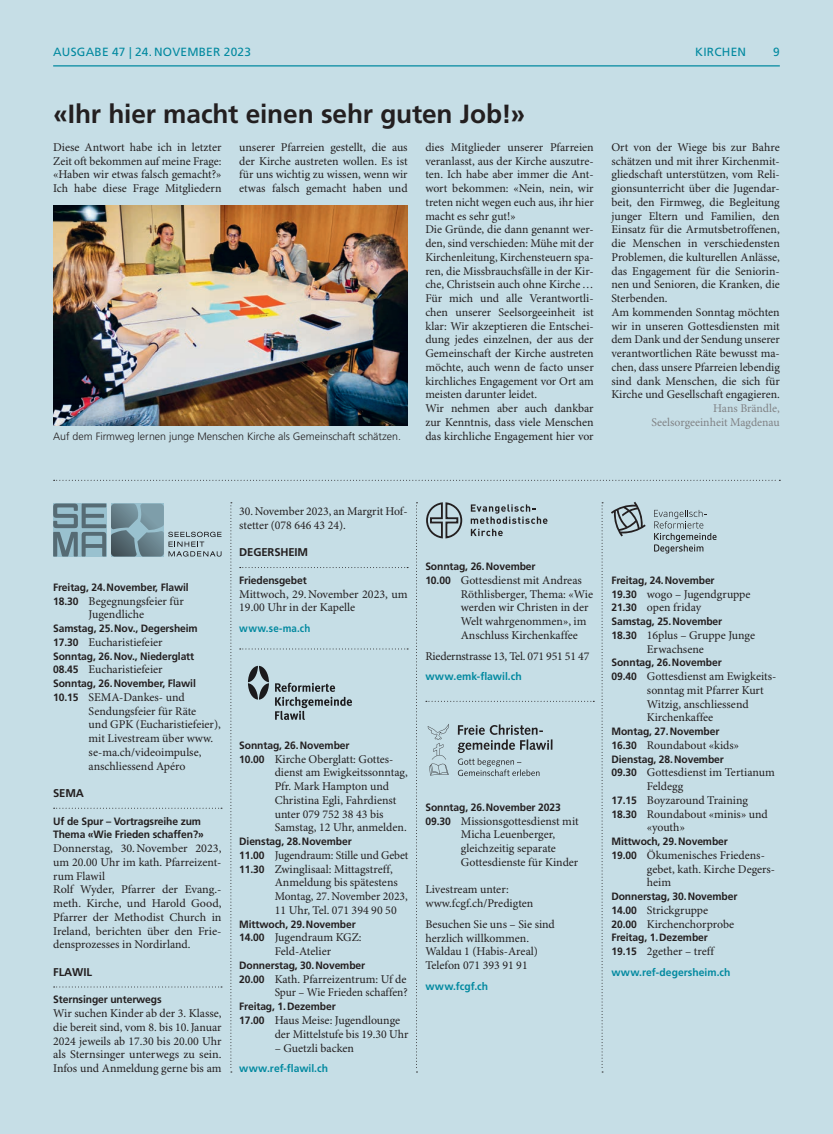
<style>
.page{position:relative;width:833px;height:1134px;background:#c6dee6}
.page>*{position:absolute;margin:0;border:0;box-sizing:border-box;transform-origin:0 0}
.t1{font:700 26.25px "Frutiger LT Std";letter-spacing:-.005em;color:#231f20}
.t2{font:11.88px/13.8px "Minion Pro";color:#231f20}
.t3{font:11.88px/13.8px "Minion Pro";letter-spacing:-.005em;color:#808285;text-align:right}
.t4{font:11.88px "Frutiger LT Std";letter-spacing:.02em;color:#0289a0}
.t5{font:11.88px "Minion Pro";letter-spacing:-.02em;color:#231f20}
.t6{font:700 11.25px "Frutiger LT Std";letter-spacing:-.01em;color:#231f20}
.t7{font:700 10.62px/13.8px "Frutiger LT Std";letter-spacing:-.01em;color:#231f20}
.t8{font:700 10.62px "Frutiger LT Std";letter-spacing:.005em;color:#0289a0}
.t9{font:300 10.62px "Frutiger LT Std";color:#231f20}
.t10{font:700 10.62px "Frutiger LT Std";letter-spacing:.005em;color:#0289a0;scale:.92 1}
.s1{font-family:"Frutiger LT Std";font-weight:700;font-size:10.62px}
</style>
<div class="page">
<hr style="left:53px;top:65px;width:727px;height:1px;background:#0289a0">
<svg style="left:54px;top:480px;width:726px;height:1px"></svg>
<img style="left:53px;top:206px;width:354px;height:219px">
<svg style="left:53px;top:502px;width:664px;height:570px"></svg>
<p class="t4" style="left:53px;top:45px;width:18px">AUSGABE</p>
<p class="t4" style="left:112px;top:45px;width:78px">47 | 24. NOVEMBER</p>
<p class="t4" style="left:224px;top:45px;width:29px">2023</p>
<p class="t4" style="left:695px;top:45px;width:52px">KIRCHEN</p>
<p class="t4" style="left:773px;top:45px;width:8px">9</p>
<h1 class="t1" style="left:53px;top:99px;width:473px">«Ihr hier macht einen sehr guten Job!»</h1>
<p class="t2" style="left:53px;top:141px;width:170px;text-align:justify">Diese Antwort habe ich in letzter Zeit oft bekommen auf meine Frage: «Haben wir etwas falsch gemacht?» Ich habe diese Frage Mitgliedern</p>
<p class="t2" style="left:239px;top:141px;width:170px;text-align:justify">unserer Pfarreien gestellt, die aus der Kirche austreten wollen. Es ist für uns wichtig zu wissen, wenn wir etwas falsch gemacht haben und</p>
<p class="t2" style="left:425px;top:141px;width:170px">dies Mitglieder unserer Pfarreien veranlasst, aus der Kirche auszutre&shy;ten. Ich habe aber immer die Ant&shy;wort bekommen: «Nein, nein, wir treten nicht wegen euch aus, ihr hier macht es sehr gut!»<br>Die Gründe, die dann genannt wer&shy;den, sind verschieden: Mühe mit der Kirchenleitung, Kirchensteuern spa&shy;ren, die Missbrauchsfälle in der Kir&shy;che, Christsein auch ohne Kirche… Für mich und alle Verantwortli&shy;chen unserer Seelsorgeeinheit ist klar: Wir akzeptieren die Entschei&shy;dung jedes einzelnen, der aus der Gemeinschaft der Kirche austreten möchte, auch wenn de facto unser kirchliches Engagement vor Ort am meisten darunter leidet.<br>Wir nehmen aber auch dankbar zur Kenntnis, dass viele Menschen das kirchliche Engagement hier vor</p>
<p class="t2" style="left:611px;top:141px;width:170px">Ort von der Wiege bis zur Bahre schätzen und mit ihrer Kirchenmit&shy;gliedschaft unterstützen, vom Reli&shy;gionsunterricht über die Jugendar&shy;beit, den Firmweg, die Begleitung junger Eltern und Familien, den Einsatz für die Armutsbetroffenen, die Menschen in verschiedensten Problemen, die kulturellen Anlässe, das Engagement für die Seniorin&shy;nen und Senioren, die Kranken, die Sterbenden.<br>Am kommenden Sonntag möchten wir in unseren Gottesdiensten mit dem Dank und der Sendung unserer verantwortlichen Räte bewusst ma&shy;chen, dass unsere Pfarreien lebendig sind dank Menschen, die sich für Kirche und Gesellschaft engagieren.</p>
<p class="t3" style="left:651px;top:402px;width:130px">Hans Brändle,<br>Seelsorgeeinheit Magdenau</p>
<p class="t9" style="left:53px;top:430px;width:349px">Auf dem Firmweg lernen junge Menschen Kirche als Gemeinschaft schätzen.</p>
<p class="t7" style="left:53px;top:580px;width:137px">Freitag, 24.November, Flawil</p>
<p class="t2" style="left:53px;top:594px;width:132px;text-align:center"><span class="s1">18.30</span> Begegnungsfeier für<br>Jugendliche</p>
<p class="t7" style="left:53px;top:621px;width:146px">Samstag, 25.Nov., Degersheim</p>
<p class="t2" style="left:53px;top:636px;width:111px"><span class="s1">17.30</span> Eucharistiefeier</p>
<p class="t7" style="left:53px;top:649px;width:143px">Sonntag, 26.Nov., Niederglatt</p>
<p class="t2" style="left:53px;top:663px;width:111px"><span class="s1">08.45</span> Eucharistiefeier</p>
<p class="t7" style="left:53px;top:676px;width:144px">Sonntag, 26.November, Flawil</p>
<p class="t2" style="left:89px;top:691px;width:134px;text-indent:-35px"><span class="s1">10.15</span> SEMA-Dankes- und<br>Sendungsfeier für Räte<br>und GPK (Eucharistiefeier), mit Livestream über www. se-ma.ch/videoimpulse, anschliessend Apéro</p>
<p class="t6" style="left:53px;top:786px;width:32px">SEMA</p>
<p class="t7" style="left:53px;top:814px;width:152px">Uf de Spur – Vortragsreihe zum<br>Thema «Wie Frieden schaffen?»</p>
<p class="t2" style="left:53px;top:842px;width:170px">Donnerstag, 30.November 2023, um 20.00 Uhr im kath. Pfarreizent&shy;rum Flawil<br>Rolf Wyder, Pfarrer der Evang.- meth. Kirche, und Harold Good,<br>Pfarrer der Methodist Church in<br>Ireland, berichten über den Frie&shy;densprozesses in Nordirland.</p>
<p class="t6" style="left:53px;top:965px;width:40px">FLAWIL</p>
<p class="t7" style="left:53px;top:993px;width:110px">Sternsinger unterwegs</p>
<p class="t2" style="left:53px;top:1007px;width:170px;text-align:justify">Wir suchen Kinder ab der 3. Klasse, die bereit sind, vom 8. bis 10.Januar 2024 jeweils ab 17.30 bis 20.00 Uhr als Sternsinger unterwegs zu sein.<br>Infos und Anmeldung gerne bis am</p>
<p class="t2" style="left:239px;top:505px;width:168px">30.November 2023, an Margrit Hof&shy;stetter (078 646 43 24).</p>
<p class="t6" style="left:239px;top:546px;width:70px">DEGERSHEIM</p>
<p class="t7" style="left:239px;top:573px;width:69px">Friedensgebet</p>
<p class="t2" style="left:239px;top:587px;width:170px">Mittwoch, 29.November 2023, um<br>19.00 Uhr in der Kapelle</p>
<p class="t10" style="left:239px;top:622px;width:79px">www.se-ma.ch</p>
<p class="t7" style="left:425px;top:560px;width:112px">Sonntag, 26.November</p>
<p class="t2" style="left:461px;top:574px;width:134px;text-indent:-35px"><span class="s1">10.00</span> Gottesdienst mit Andreas<br>Röthlisberger, Thema: «Wie werden wir Christen in der<br>Welt wahrgenommen», im<br>Anschluss Kirchenkaffee</p>
<p class="t5" style="left:425px;top:649px;width:165px">Riedernstrasse 13, Tel. 071 951 51 47</p>
<p class="t8" style="left:425px;top:670px;width:98px">www.emk-flawil.ch</p>
<p class="t7" style="left:239px;top:738px;width:112px">Sonntag, 26.November</p>
<p class="t2" style="left:275px;top:752px;width:134px;text-indent:-35px"><span class="s1">10.00</span> Kirche Oberglatt: Gottes&shy;dienst am Ewigkeitssonntag,<br>Pfr. Mark Hampton und<br>Christina Egli, Fahrdienst unter 079 752 38 43 bis<br>Samstag, 12 Uhr, anmelden.</p>
<p class="t7" style="left:239px;top:835px;width:114px">Dienstag, 28.November</p>
<p class="t2" style="left:239px;top:849px;width:171px"><span class="s1">11.00</span> Jugendraum: Stille und Gebet<br><span class="s1">11.30</span> Zwinglisaal: Mittagstreff,</p>
<p class="t2" style="left:275px;top:876px;width:135px">Anmeldung bis spätestens<br>Montag, 27.November 2023,<br>11 Uhr, Tel. 071 394 90 50</p>
<p class="t7" style="left:239px;top:917px;width:118px">Mittwoch, 29.November</p>
<p class="t2" style="left:239px;top:931px;width:124px;text-align:center"><span class="s1">14.00</span> Jugendraum KGZ:<br>Feld-Atelier</p>
<p class="t7" style="left:239px;top:958px;width:127px">Donnerstag, 30.November</p>
<p class="t2" style="left:239px;top:972px;width:170px;text-align:right"><span class="s1">20.00</span> Kath. Pfarreizentrum: Uf de<br>Spur – Wie Frieden schaffen?</p>
<p class="t7" style="left:239px;top:1000px;width:98px">Freitag, 1.Dezember</p>
<p class="t2" style="left:275px;top:1014px;width:135px;text-indent:-35px"><span class="s1">17.00</span> Haus Meise: Jugendlounge der Mittelstufe bis 19.30 Uhr</p>
<p class="t2" style="left:275px;top:1041px;width:81px">– Guetzli backen</p>
<p class="t8" style="left:239px;top:1062px;width:90px">www.ref-flawil.ch</p>
<p class="t7" style="left:425px;top:800px;width:137px">Sonntag, 26.November 2023</p>
<p class="t2" style="left:461px;top:814px;width:119px;text-indent:-35px"><span class="s1">09.30</span> Missionsgottesdienst mit<br>Micha Leuenberger, gleichzeitig separate<br>Gottesdienste für Kinder</p>
<p class="t2" style="left:425px;top:883px;width:109px">Livestream unter: www.fcgf.ch/Predigten</p>
<p class="t2" style="left:425px;top:917px;width:131px">Besuchen Sie uns – Sie sind herzlich willkommen.<br>Waldau 1 (Habis-Areal)<br>Telefon 071 393 91 91</p>
<p class="t8" style="left:425px;top:980px;width:64px">www.fcgf.ch</p>
<p class="t7" style="left:611px;top:573px;width:105px">Freitag, 24.November</p>
<p class="t2" style="left:611px;top:587px;width:141px"><span class="s1">19.30</span> wogo – Jugendgruppe<br><span class="s1">21.30</span> open friday</p>
<p class="t7" style="left:611px;top:615px;width:112px">Samstag, 25.November</p>
<p class="t2" style="left:647px;top:629px;width:110px;text-indent:-35px"><span class="s1">18.30</span> 16plus – Gruppe Junge<br>Erwachsene</p>
<p class="t7" style="left:611px;top:656px;width:112px">Sonntag, 26.November</p>
<p class="t2" style="left:647px;top:670px;width:131px;text-indent:-35px"><span class="s1">09.40</span> Gottesdienst am Ewigkeits&shy;sonntag mit Pfarrer Kurt<br>Witzig, anschliessend<br>Kirchenkaffee</p>
<p class="t7" style="left:611px;top:725px;width:110px">Montag, 27.November</p>
<p class="t2" style="left:611px;top:739px;width:129px"><span class="s1">16.30</span> Roundabout «kids»</p>
<p class="t7" style="left:611px;top:752px;width:114px">Dienstag, 28.November</p>
<p class="t2" style="left:611px;top:766px;width:165px"><span class="s1">09.30</span> Gottesdienst im Tertianum</p>
<p class="t2" style="left:647px;top:780px;width:38px">Feldegg</p>
<p class="t2" style="left:611px;top:794px;width:138px"><span class="s1">17.15</span> Boyzaround Training</p>
<p class="t2" style="left:611px;top:807px;width:158px"><span class="s1">18.30</span> Roundabout «minis» und</p>
<p class="t2" style="left:647px;top:821px;width:40px">«youth»</p>
<p class="t7" style="left:611px;top:835px;width:118px">Mittwoch, 29.November</p>
<p class="t2" style="left:647px;top:849px;width:130px;text-indent:-35px"><span class="s1">19.00</span> Ökumenisches Friedens&shy;gebet, kath. Kirche Degers&shy;heim</p>
<p class="t7" style="left:611px;top:890px;width:127px">Donnerstag, 30.November</p>
<p class="t2" style="left:611px;top:904px;width:124px"><span class="s1">14.00</span> Strickgruppe<br><span class="s1">20.00</span> Kirchenchorprobe</p>
<p class="t7" style="left:611px;top:931px;width:98px">Freitag, 1.Dezember</p>
<p class="t2" style="left:611px;top:945px;width:104px"><span class="s1">19.15</span> 2gether – treff</p>
<p class="t8" style="left:611px;top:966px;width:120px">www.ref-degersheim.ch</p>
</div>
